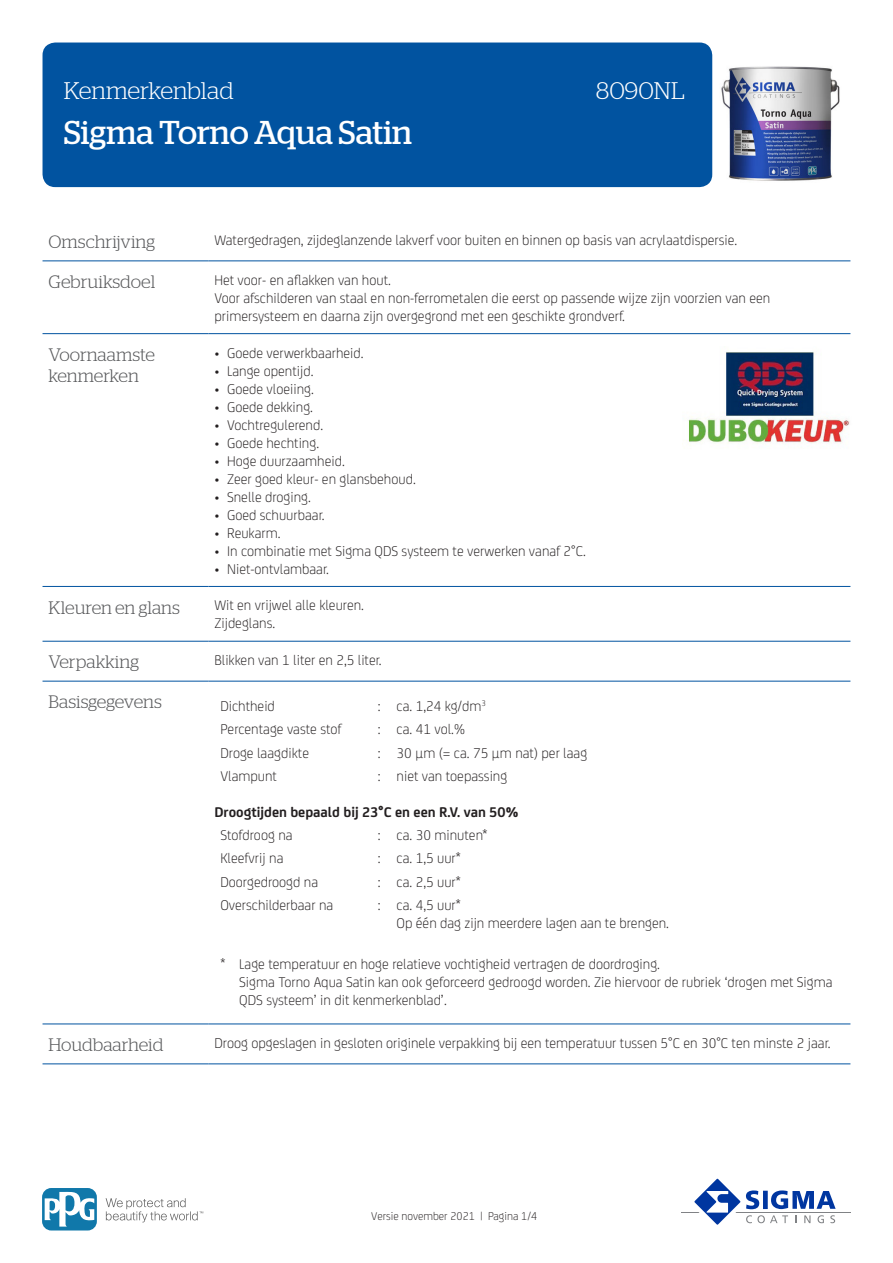
<style>
.page{position:relative;width:893px;height:1263px;background:#fff}
.page>*{position:absolute;margin:0;border:0;box-sizing:border-box;transform-origin:0 0}
.t1{font:33px "Stag";color:#fff}
.RH1{font:300 24px "Stag";color:#fff}
.KOP{font:300 18px/21.6px "Stag";color:#57585a}
.BODY{font:300 15px/18px "FS Joey";color:#231f20}
.BODY-2{font:700 15px "FS Joey";color:#231f20}
.t2{font:300 12px "FS Joey";color:#231f20}
</style>
<div class="page">
<div style="left:43px;top:43px;width:669px;height:144px;background:#0153a0;border-radius:13px"></div>
<hr style="left:681px;top:1211px;width:169px;height:1px;background:#808285">
<svg style="left:689px;top:1178px;width:147px;height:47px"></svg>
<svg style="left:106px;top:1198px;width:97px;height:24px"></svg>
<svg style="left:43px;top:1188px;width:54px;height:42px"></svg>
<svg style="left:45px;top:1191px;width:49px;height:35px"></svg>
<hr style="left:43px;top:260px;width:165px;height:1px;background:#0153a0">
<hr style="left:208px;top:260px;width:642px;height:1px;background:#0153a0">
<hr style="left:43px;top:333px;width:165px;height:1px;background:#0153a0">
<hr style="left:208px;top:333px;width:642px;height:1px;background:#0153a0">
<hr style="left:43px;top:586px;width:165px;height:1px;background:#0153a0">
<hr style="left:208px;top:586px;width:642px;height:1px;background:#0153a0">
<hr style="left:43px;top:641px;width:165px;height:1px;background:#0153a0">
<hr style="left:208px;top:641px;width:642px;height:1px;background:#0153a0">
<hr style="left:43px;top:681px;width:165px;height:1px;background:#0153a0">
<hr style="left:208px;top:681px;width:642px;height:1px;background:#0153a0">
<hr style="left:43px;top:1023px;width:165px;height:1px;background:#0153a0">
<hr style="left:208px;top:1023px;width:642px;height:1px;background:#0153a0">
<hr style="left:43px;top:1063px;width:165px;height:1px;background:#0153a0">
<hr style="left:208px;top:1063px;width:642px;height:1px;background:#0153a0">
<img style="left:688px;top:351px;width:162px;height:93px">
<img style="left:721px;top:66px;width:119px;height:115px">
<p class="RH1" style="left:64px;top:77px;width:171px">Kenmerkenblad</p>
<p class="RH1" style="left:596px;top:77px;width:90px">8090NL</p>
<p class="t1" style="left:64px;top:114px;width:350px">Sigma Torno Aqua Satin</p>
<p class="KOP" style="left:49px;top:231px;width:108px">Omschrijving</p>
<p class="BODY" style="left:214px;top:230px;width:524px">Watergedragen, zijdeglanzende lakverf voor buiten en binnen op basis van acrylaatdispersie.</p>
<p class="KOP" style="left:49px;top:271px;width:108px">Gebruiksdoel</p>
<p class="BODY" style="left:214px;top:270px;width:557px">Het voor- en aflakken van hout.<br>Voor afschilderen van staal en non-ferrometalen die eerst op passende wijze zijn voorzien van een primersysteem en daarna zijn overgegrond met een geschikte grondverf.</p>
<p class="KOP" style="left:49px;top:343px;width:108px">Voornaamste kenmerken</p>
<p class="BODY" style="left:214px;top:343px;width:151px">• Goede verwerkbaarheid.</p>
<p class="BODY" style="left:214px;top:361px;width:101px">• Lange opentijd.</p>
<p class="BODY" style="left:214px;top:379px;width:101px">• Goede vloeiing.</p>
<p class="BODY" style="left:214px;top:397px;width:100px">• Goede dekking.</p>
<p class="BODY" style="left:214px;top:415px;width:110px">• Vochtregulerend.</p>
<p class="BODY" style="left:214px;top:433px;width:106px">• Goede hechting.</p>
<p class="BODY" style="left:214px;top:451px;width:132px">• Hoge duurzaamheid.</p>
<p class="BODY" style="left:214px;top:469px;width:203px">• Zeer goed kleur- en glansbehoud.</p>
<p class="BODY" style="left:214px;top:487px;width:98px">• Snelle droging.</p>
<p class="BODY" style="left:214px;top:505px;width:112px">• Goed schuurbaar.</p>
<p class="BODY" style="left:214px;top:523px;width:68px">• Reukarm.</p>
<p class="BODY" style="left:214px;top:541px;width:373px">• In combinatie met Sigma QDS systeem te verwerken vanaf 2°C.</p>
<p class="BODY" style="left:214px;top:559px;width:116px">• Niet-ontvlambaar.</p>
<p class="KOP" style="left:49px;top:596px;width:133px">Kleuren en glans</p>
<p class="BODY" style="left:214px;top:595px;width:151px">Wit en vrijwel alle kleuren.<br>Zijdeglans.</p>
<p class="KOP" style="left:49px;top:651px;width:92px">Verpakking</p>
<p class="BODY" style="left:214px;top:650px;width:169px">Blikken van 1 liter en 2,5 liter.</p>
<p class="KOP" style="left:49px;top:691px;width:115px">Basisgegevens</p>
<p class="BODY" style="left:220px;top:696px;width:56px">Dichtheid</p>
<p class="BODY" style="left:378px;top:696px;width:4px">:</p>
<p class="BODY" style="left:397px;top:696px;width:91px">ca. 1,24 kg/dm<sup>3</sup></p>
<p class="BODY" style="left:220px;top:719px;width:123px">Percentage vaste stof</p>
<p class="BODY" style="left:378px;top:719px;width:4px">:</p>
<p class="BODY" style="left:397px;top:719px;width:70px">ca. 41 vol.%</p>
<p class="BODY" style="left:220px;top:743px;width:90px">Droge laagdikte</p>
<p class="BODY" style="left:378px;top:743px;width:4px">:</p>
<p class="BODY" style="left:397px;top:743px;width:192px">30 µm (= ca. 75 µm nat) per laag</p>
<p class="BODY" style="left:220px;top:766px;width:58px">Vlampunt</p>
<p class="BODY" style="left:378px;top:766px;width:4px">:</p>
<p class="BODY" style="left:397px;top:766px;width:112px">niet van toepassing</p>
<p class="BODY-2" style="left:214px;top:801px;width:306px">Droogtijden bepaald bij 23°C en een R.V. van 50%</p>
<p class="BODY" style="left:220px;top:825px;width:74px">Stofdroog na</p>
<p class="BODY" style="left:378px;top:825px;width:4px">:</p>
<p class="BODY" style="left:397px;top:825px;width:92px">ca. 30 minuten*</p>
<p class="BODY" style="left:220px;top:848px;width:65px">Kleefvrij na</p>
<p class="BODY" style="left:378px;top:848px;width:4px">:</p>
<p class="BODY" style="left:397px;top:848px;width:66px">ca. 1,5 uur*</p>
<p class="BODY" style="left:220px;top:872px;width:99px">Doorgedroogd na</p>
<p class="BODY" style="left:378px;top:872px;width:4px">:</p>
<p class="BODY" style="left:397px;top:872px;width:66px">ca. 2,5 uur*</p>
<p class="BODY" style="left:220px;top:895px;width:114px">Overschilderbaar na</p>
<p class="BODY" style="left:378px;top:895px;width:4px">:</p>
<p class="BODY" style="left:397px;top:895px;width:274px">ca. 4,5 uur*<br>Op één dag zijn meerdere lagen aan te brengen.</p>
<p class="BODY" style="left:220px;top:954px;width:6px">*</p>
<p class="BODY" style="left:239px;top:954px;width:595px">Lage temperatuur en hoge relatieve vochtigheid vertragen de doordroging.<br>Sigma Torno Aqua Satin kan ook geforceerd gedroogd worden. Zie hiervoor de rubriek ‘drogen met Sigma<br>QDS systeem’ in dit kenmerkenblad’.</p>
<p class="KOP" style="left:49px;top:1034px;width:116px">Houdbaarheid</p>
<p class="BODY" style="left:214px;top:1033px;width:618px">Droog opgeslagen in gesloten originele verpakking bij een temperatuur tussen 5°C en 30°C ten minste 2 jaar.</p>
<p class="t2" style="left:371px;top:1208px;width:168px">Versie november 2021 | Pagina 1/4</p>
</div>
